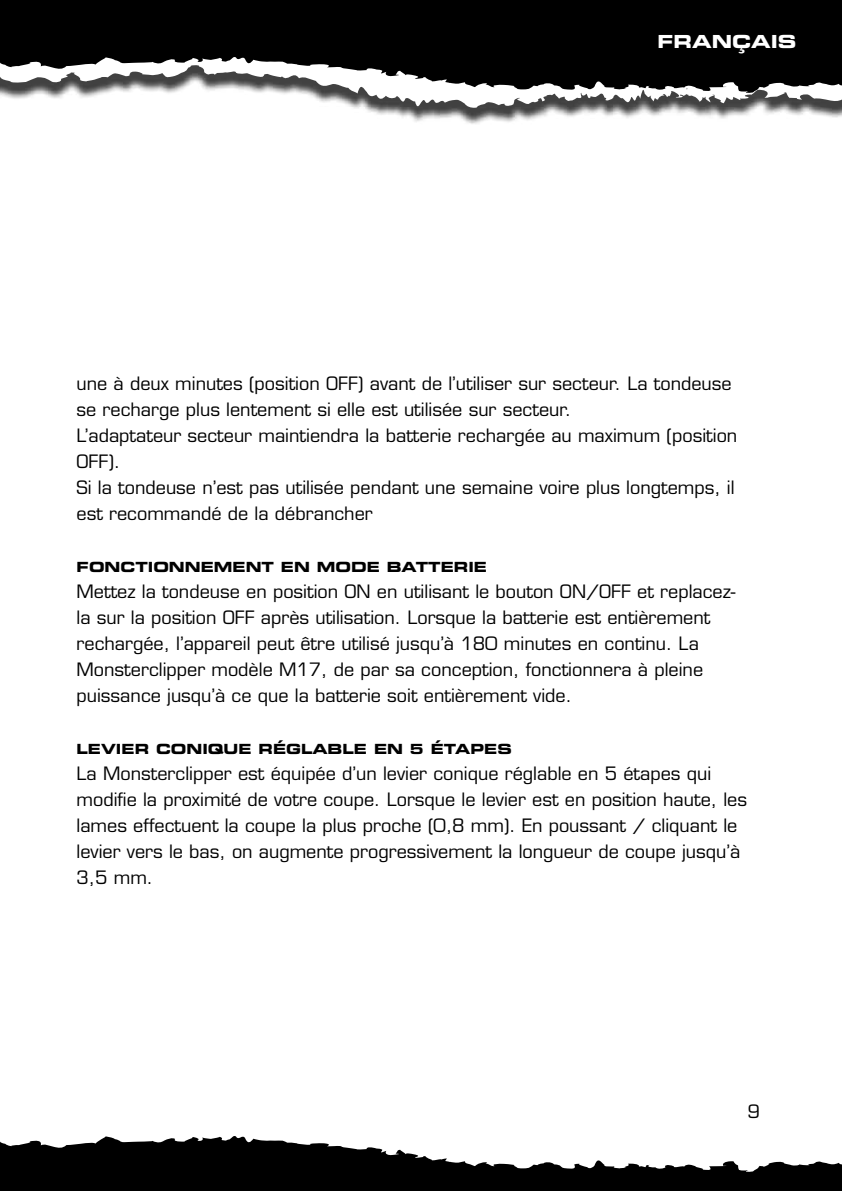
<style>
.page{position:relative;width:842px;height:1191px;background:#fff}
.page>*{position:absolute;margin:0;border:0;box-sizing:border-box;transform-origin:0 0}
.t1{font:18px/26px "Eurostile LT Std";color:#000}
.t2{font:18px "Eurostile LT Std Bold Ex 2";color:#fff}
.t3{font:14px "Eurostile LT Std Bold Ex 2";color:#000}
</style>
<div class="page">
<div style="left:0;top:0;width:842px;height:125px;background:#000;opacity:.75"></div>
<svg style="left:0;top:93px;width:842px;height:22px"></svg>
<svg style="left:0;top:0;width:842px;height:93px;background:#262626"></svg>
<svg style="left:0;top:1136px;width:842px;height:55px;fill:#000"></svg>
<p class="t2" style="left:657px;top:28px;width:141px">FRANÇAIS</p>
<p class="t1" style="left:77px;top:370px;width:662px">une à deux minutes (position OFF) avant de l’utiliser sur secteur. La tondeuse se recharge plus lentement si elle est utilisée sur secteur.<br>L’adaptateur secteur maintiendra la batterie rechargée au maximum (position OFF).<br>Si la tondeuse n’est pas utilisée pendant une semaine voire plus longtemps, il est recommandé de la débrancher</p>
<p class="t3" style="left:77px;top:557px;width:412px">FONCTIONNEMENT EN MODE BATTERIE</p>
<p class="t1" style="left:77px;top:578px;width:661px">Mettez la tondeuse en position ON en utilisant le bouton ON/OFF et replacez&shy;la sur la position OFF après utilisation. Lorsque la batterie est entièrement rechargée, l’appareil peut être utilisé jusqu’à 180 minutes en continu. La Monsterclipper modèle M17, de par sa conception, fonctionnera à pleine puissance jusqu’à ce que la batterie soit entièrement vide.</p>
<p class="t3" style="left:77px;top:739px;width:437px">LEVIER CONIQUE RÉGLABLE EN 5 ÉTAPES</p>
<p class="t1" style="left:77px;top:760px;width:672px">La Monsterclipper est équipée d’un levier conique réglable en 5 étapes qui modifie la proximité de votre coupe. Lorsque le levier est en position haute, les lames effectuent la coupe la plus proche (0,8 mm). En poussant / cliquant le levier vers le bas, on augmente progressivement la longueur de coupe jusqu’à 3,5 mm.</p>
<p class="t1" style="left:747px;top:1098px;width:14px">9</p>
</div>
